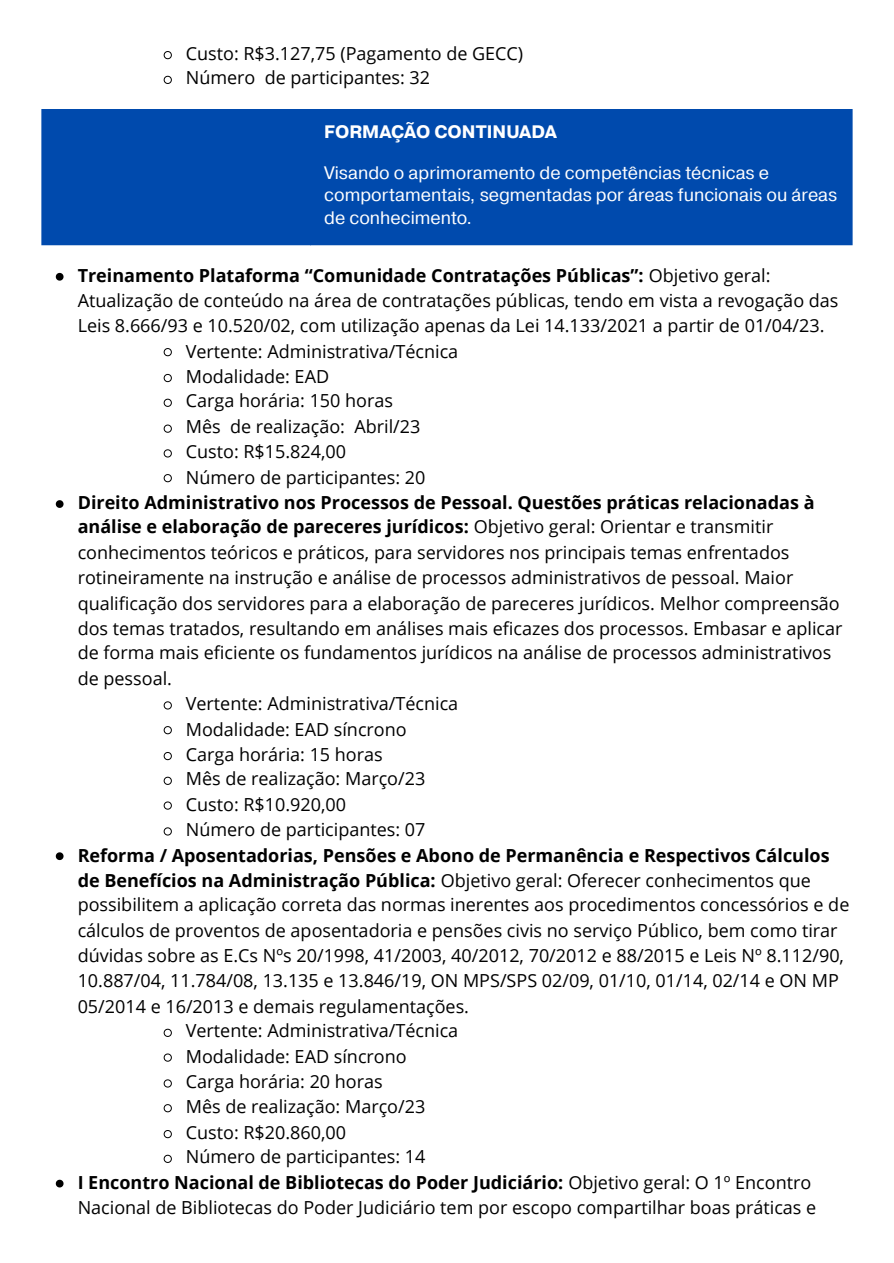
<style>
.page{position:relative;width:894px;height:1263px;background:#fff}
.page>*{position:absolute;margin:0;border:0;box-sizing:border-box;transform-origin:0 0}
.t1{font:18px/25.2px "Open Sans";color:#000}
.t2{font:18px/22.5px "Pragmatica";color:#fff}
.t3{font:700 18px "Pragmatica";color:#fff}
.s1{font-weight:700}
</style>
<div class="page">
<svg style="left:163px;top:51px;width:9px;height:8px"></svg>
<svg style="left:163px;top:76px;width:9px;height:8px"></svg>
<div style="left:42px;top:109px;width:810px;height:136px;background:#004aad"></div>
<svg style="left:56px;top:273px;width:7px;height:8px"></svg>
<svg style="left:163px;top:348px;width:9px;height:8px"></svg>
<svg style="left:163px;top:374px;width:9px;height:8px"></svg>
<svg style="left:163px;top:398px;width:9px;height:9px"></svg>
<svg style="left:163px;top:424px;width:9px;height:9px"></svg>
<svg style="left:163px;top:449px;width:9px;height:9px"></svg>
<svg style="left:163px;top:474px;width:9px;height:8px"></svg>
<svg style="left:56px;top:500px;width:7px;height:8px"></svg>
<svg style="left:163px;top:701px;width:9px;height:9px"></svg>
<svg style="left:163px;top:726px;width:9px;height:8px"></svg>
<svg style="left:163px;top:752px;width:9px;height:8px"></svg>
<svg style="left:163px;top:776px;width:9px;height:9px"></svg>
<svg style="left:163px;top:801px;width:9px;height:9px"></svg>
<svg style="left:163px;top:827px;width:9px;height:9px"></svg>
<svg style="left:56px;top:852px;width:7px;height:8px"></svg>
<svg style="left:163px;top:1028px;width:9px;height:9px"></svg>
<svg style="left:163px;top:1053px;width:9px;height:9px"></svg>
<svg style="left:163px;top:1079px;width:9px;height:9px"></svg>
<svg style="left:163px;top:1104px;width:9px;height:8px"></svg>
<svg style="left:163px;top:1130px;width:9px;height:8px"></svg>
<svg style="left:163px;top:1154px;width:9px;height:9px"></svg>
<svg style="left:56px;top:1180px;width:7px;height:7px"></svg>
<p class="t1" style="left:186px;top:40px;width:339px">Custo: R$3.127,75 (Pagamento de GECC)</p>
<p class="t1" style="left:186px;top:65px;width:246px">Número de participantes: 32</p>
<h1 class="t3" style="left:324px;top:120px;width:234px">FORMAÇÃO CONTINUADA</h1>
<p class="t2" style="left:324px;top:162px;width:514px">Visando o aprimoramento de competências técnicas e comportamentais, segmentadas por áreas funcionais ou áreas de conhecimento.</p>
<p class="t1" style="left:78px;top:263px;width:762px;line-height:24.8px"><span class="s1">Treinamento Plataforma “Comunidade Contratações Públicas”:</span> Objetivo geral:<br>Atualização de conteúdo na área de contratações públicas, tendo em vista a revogação das<br>Leis 8.666/93 e 10.520/02, com utilização apenas da Lei 14.133/2021 a partir de 01/04/23.</p>
<p class="t1" style="left:186px;top:338px;width:274px">Vertente: Administrativa/Técnica</p>
<p class="t1" style="left:186px;top:363px;width:145px">Modalidade: EAD</p>
<p class="t1" style="left:186px;top:388px;width:209px">Carga horária: 150 horas</p>
<p class="t1" style="left:186px;top:414px;width:236px">Mês de realização: Abril/23</p>
<p class="t1" style="left:186px;top:438px;width:162px">Custo: R$15.824,00</p>
<p class="t1" style="left:186px;top:464px;width:241px">Número de participantes: 20</p>
<p class="t1" style="left:78px;top:489px;width:766px"><span class="s1">Direito Administrativo nos Processos de Pessoal. Questões práticas relacionadas à análise e elaboração de pareceres jurídicos:</span> Objetivo geral: Orientar e transmitir conhecimentos teóricos e práticos, para servidores nos principais temas enfrentados rotineiramente na instrução e análise de processos administrativos de pessoal. Maior qualificação dos servidores para a elaboração de pareceres jurídicos. Melhor compreensão dos temas tratados, resultando em análises mais eficazes dos processos. Embasar e aplicar de forma mais eficiente os fundamentos jurídicos na análise de processos administrativos de pessoal.</p>
<p class="t1" style="left:186px;top:690px;width:274px">Vertente: Administrativa/Técnica</p>
<p class="t1" style="left:186px;top:716px;width:222px">Modalidade: EAD síncrono</p>
<p class="t1" style="left:186px;top:741px;width:198px">Carga horária: 15 horas</p>
<p class="t1" style="left:186px;top:766px;width:241px">Mês de realização: Março/23</p>
<p class="t1" style="left:186px;top:792px;width:162px">Custo: R$10.920,00</p>
<p class="t1" style="left:186px;top:816px;width:241px">Número de participantes: 07</p>
<p class="t1" style="left:78px;top:842px;width:773px"><span class="s1">Reforma / Aposentadorias, Pensões e Abono de Permanência e Respectivos Cálculos de Benefícios na Administração Pública:</span> Objetivo geral: Oferecer conhecimentos que possibilitem a aplicação correta das normas inerentes aos procedimentos concessórios e de cálculos de proventos de aposentadoria e pensões civis no serviço Público, bem como tirar dúvidas sobre as E.Cs Nºs 20/1998, 41/2003, 40/2012, 70/2012 e 88/2015 e Leis Nº 8.112/90, 10.887/04, 11.784/08, 13.135 e 13.846/19, ON MPS/SPS 02/09, 01/10, 01/14, 02/14 e ON MP 05/2014 e 16/2013 e demais regulamentações.</p>
<p class="t1" style="left:186px;top:1018px;width:274px">Vertente: Administrativa/Técnica</p>
<p class="t1" style="left:186px;top:1044px;width:222px">Modalidade: EAD síncrono</p>
<p class="t1" style="left:186px;top:1068px;width:198px">Carga horária: 20 horas</p>
<p class="t1" style="left:186px;top:1093px;width:241px">Mês de realização: Março/23</p>
<p class="t1" style="left:186px;top:1119px;width:162px">Custo: R$20.860,00</p>
<p class="t1" style="left:186px;top:1144px;width:241px">Número de participantes: 14</p>
<p class="t1" style="left:78px;top:1170px;width:740px;line-height:24.8px"><span class="s1">I Encontro Nacional de Bibliotecas do Poder Judiciário:</span> Objetivo geral: O 1º Encontro<br>Nacional de Bibliotecas do Poder Judiciário tem por escopo compartilhar boas práticas e</p>
</div>
